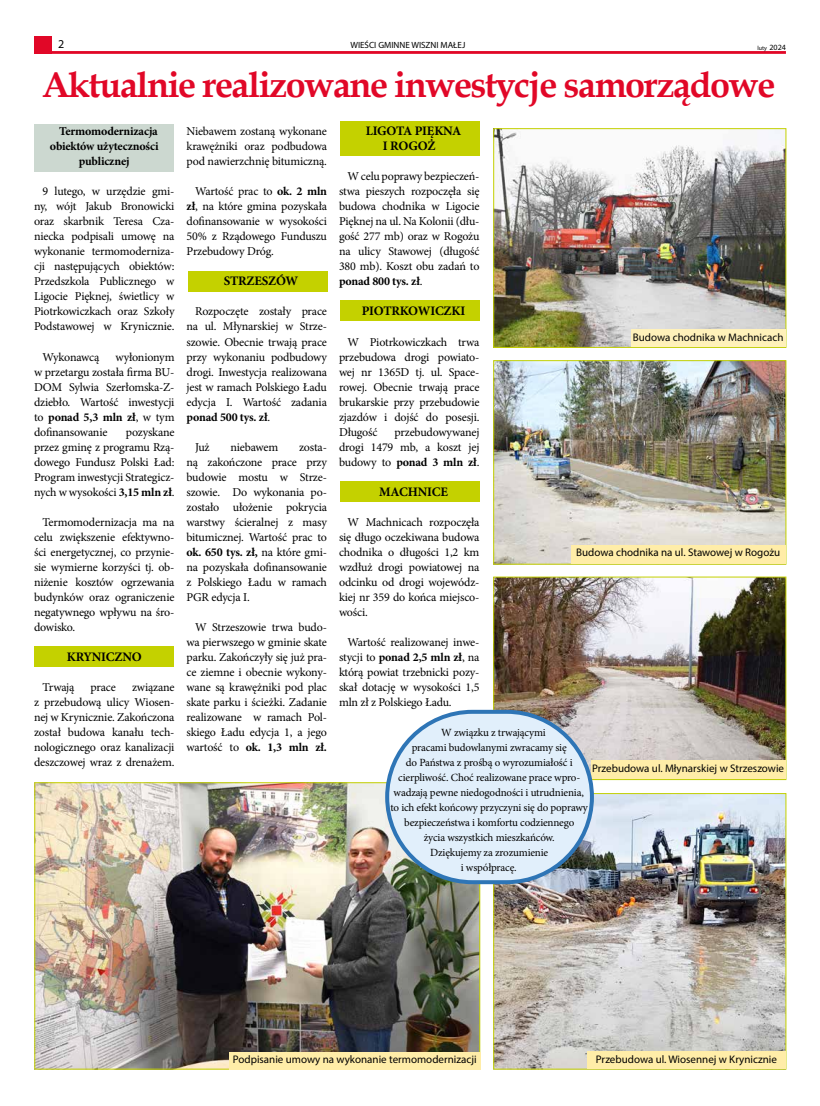
<style>
.page{position:relative;width:820px;height:1106px;background:#fff}
.page>*{position:absolute;margin:0;border:0;box-sizing:border-box;transform-origin:0 0}
.t1{font:700 36px "Book Antiqua";letter-spacing:-.04em;color:#e10727}
.t2{font:700 13px/15px "Minion Pro";letter-spacing:-.015em;color:#000}
.t3{font:12px/15px "Minion Pro";letter-spacing:-.015em;color:#000;text-align:justify}
.t4{font:700 12px "Minion Pro";letter-spacing:-.015em;color:#000}
.t5{font:12px "Myriad Pro";color:#000}
.t6{font:11px "Minion Pro";letter-spacing:-.015em;color:#000}
.t7{font:11px "Myriad Pro";color:#000}
.t8{font:9px "Myriad Pro";color:#000}
.t9{font:6px "Myriad Pro";color:#000}
.s1{font-size:8px}
.s2{font-weight:700}
</style>
<div class="page">
<hr style="left:34px;top:51px;width:751px;height:3px;background:#e10727">
<div style="left:34px;top:37px;width:17px;height:17px;background:#e10727"></div>
<div style="left:340px;top:122px;width:139px;height:34px;background:#c4d100"></div>
<div style="left:34px;top:124px;width:139px;height:47px;background:#ccd8d0"></div>
<div style="left:34px;top:646px;width:139px;height:20px;background:#c4d100"></div>
<div style="left:188px;top:271px;width:139px;height:21px;background:#c4d100"></div>
<div style="left:340px;top:481px;width:139px;height:20px;background:#c4d100"></div>
<div style="left:340px;top:300px;width:139px;height:21px;background:#c4d100"></div>
<img style="left:36px;top:784px;width:442px;height:283px">
<img style="left:495px;top:795px;width:289px;height:272px">
<img style="left:495px;top:130px;width:289px;height:216px">
<div style="left:493px;top:128px;width:293px;height:220px;border:1px solid #c4d100"></div>
<img style="left:495px;top:362px;width:289px;height:200px">
<div style="left:493px;top:360px;width:293px;height:204px;border:1px solid #c4d100"></div>
<img style="left:495px;top:578px;width:289px;height:195px">
<div style="left:493px;top:576px;width:293px;height:204px;border:1px solid #c4d100"></div>
<div style="left:590px;top:760px;width:195px;height:19px;background:#ffeda8"></div>
<div style="left:387px;top:712px;width:204px;height:170px;background:#e1effb;border-radius:85px"></div>
<div style="left:385px;top:710px;width:208px;height:174px;border:4px solid #2e75b6;border-radius:85px"></div>
<div style="left:229px;top:1052px;width:251px;height:17px;background:#ffeda8"></div>
<div style="left:586px;top:1051px;width:199px;height:18px;background:#ffeda8"></div>
<div style="left:570px;top:545px;width:215px;height:18px;background:#ffeda8"></div>
<div style="left:630px;top:329px;width:155px;height:18px;background:#fff1ba"></div>
<p class="t5" style="left:58px;top:37px;width:8px">2</p>
<p class="t8" style="left:350px;top:40px;width:116px">WIEŚCI GMINNE WISZNI MAŁEJ</p>
<p class="t9" style="left:757px;top:44px;width:30px">luty <span class="s1">2024</span></p>
<h1 class="t1" style="left:42px;top:60px;width:734px">Aktualnie realizowane inwestycje samorządowe</h1>
<p class="t4" style="left:59px;top:123px;width:100px">Termomodernizacja</p>
<p class="t4" style="left:50px;top:138px;width:110px">obiektów użyteczności</p>
<p class="t4" style="left:79px;top:153px;width:52px">publicznej</p>
<p class="t3" style="left:34px;top:184px;width:142px;text-indent:9px">9 lutego, w urzędzie gmi&shy;ny, wójt Jakub Bronowicki oraz skarbnik Teresa Cza&shy;niecka podpisali umowę na wykonanie termomoderniza&shy;cji następujących obiektów:<br>Przedszkola Publicznego w Ligocie Pięknej, świetlicy w Piotrkowiczkach oraz Szkoły Podstawowej w Krynicznie.</p>
<p class="t3" style="left:43px;top:349px;width:58px">Wykonawcą</p>
<p class="t2" style="left:383px;top:124px;width:80px;text-indent:-17px">LIGOTA PIĘKNA<br>I ROGOŻ</p>
<p class="t3" style="left:339px;top:169px;width:142px;text-indent:9px">W celu poprawy bezpieczeń&shy;stwa pieszych rozpoczęła się budowa chodnika w Ligocie Pięknej na ul. Na Kolonii (dłu&shy;gość 277 mb) oraz w Rogożu na ulicy Stawowej (długość 380 mb). Koszt obu zadań to <span class="s2">ponad 800 tys. zł</span>.</p>
<p class="t2" style="left:361px;top:304px;width:105px">PIOTRKOWICZKI</p>
<p class="t3" style="left:339px;top:334px;width:142px;text-indent:9px">W Piotrkowiczkach trwa przebudowa drogi powiato&shy;wej nr 1365D tj. ul. Space&shy;rowej. Obecnie trwają prace brukarskie przy przebudowie zjazdów i dojść do posesji.<br>Długość</p>
<p class="t3" style="left:186px;top:124px;width:142px">Niebawem zostaną wykonane krawężniki oraz podbudowa pod nawierzchnię bitumiczną.</p>
<p class="t3" style="left:186px;top:184px;width:142px;text-indent:9px">Wartość prac to <span class="s2">ok. 2 mln zł</span>, na które gmina pozyskała dofinansowanie w wysokości 50% z Rządowego Funduszu Przebudowy Dróg.</p>
<p class="t2" style="left:224px;top:274px;width:76px">STRZESZÓW</p>
<p class="t3" style="left:186px;top:304px;width:142px;text-indent:9px">Rozpoczęte zostały prace na ul. Młynarskiej w Strze&shy;szowie. Obecnie trwają prace przy wykonaniu podbudowy drogi. Inwestycja realizowana jest w ramach Polskiego Ładu edycja I. Wartość zadania <span class="s2">ponad 500 tys. zł</span>.</p>
<p class="t3" style="left:195px;top:439px;width:16px">Już</p>
<p class="t3" style="left:230px;top:439px;width:49px">niebawem</p>
<p class="t7" style="left:632px;top:330px;width:152px">Budowa chodnika w Machnicach</p>
<p class="t3" style="left:34px;top:349px;width:142px;text-indent:81px">wyłonionym w przetargu została firma BU-DOM Sylwia Szerłomska-Z&shy;dziebło. Wartość inwestycji to <span class="s2">ponad 5,3 mln zł</span>, w tym dofinansowanie</p>
<p class="t3" style="left:34px;top:424px;width:142px;text-indent:92px">pozyskane przez gminę z programu Rzą&shy;dowego Fundusz Polski Ład:<br>Program inwestycji Strategicz&shy;nych w wysokości <span class="s2">3,15 mln zł</span>.</p>
<p class="t3" style="left:34px;top:514px;width:142px;text-indent:9px">Termomodernizacja ma na celu zwiększenie efektywno&shy;ści energetycznej, co przynie&shy;sie wymierne korzyści tj. ob&shy;niżenie kosztów ogrzewania budynków oraz ograniczenie negatywnego wpływu na śro&shy;dowisko.</p>
<p class="t2" style="left:67px;top:649px;width:76px">KRYNICZNO</p>
<p class="t3" style="left:43px;top:679px;width:33px">Trwają</p>
<p class="t3" style="left:91px;top:679px;width:27px">prace</p>
<p class="t3" style="left:339px;top:424px;width:142px;text-indent:55px">przebudowywanej drogi 1479 mb, a koszt jej budowy to <span class="s2">ponad 3 mln zł</span>.</p>
<p class="t2" style="left:379px;top:484px;width:70px">MACHNICE</p>
<p class="t3" style="left:339px;top:514px;width:142px;text-indent:9px">W Machnicach rozpoczęła się długo oczekiwana budowa chodnika o długości 1,2 km wzdłuż drogi powiatowej na odcinku od drogi wojewódz&shy;kiej nr 359 do końca miejsco&shy;wości.</p>
<p class="t3" style="left:339px;top:634px;width:142px;text-indent:9px">Wartość realizowanej inwe&shy;stycji to <span class="s2">ponad 2,5 mln zł</span>, na którą powiat trzebnicki pozy&shy;skał dotację w wysokości 1,5 mln zł z Polskiego Ładu.</p>
<p class="t3" style="left:186px;top:439px;width:142px;text-indent:112px">zosta&shy;ną zakończone prace przy budowie mostu w Strze&shy;szowie. Do wykonania po&shy;zostało ułożenie pokrycia warstwy ścieralnej z masy bitumicznej. Wartość prac to <span class="s2">ok. 650 tys. zł,</span> na które gmi&shy;na pozyskała dofinansowanie z Polskiego Ładu w ramach PGR edycja I.</p>
<p class="t3" style="left:186px;top:619px;width:142px;text-indent:9px">W Strzeszowie trwa budo&shy;wa pierwszego w gminie skate parku. Zakończyły się już pra&shy;ce ziemne i obecnie wykony&shy;wane są krawężniki pod plac skate parku i ścieżki. Zadanie realizowane w ramach Pol&shy;skiego Ładu edycja 1, a jego wartość to <span class="s2">ok. 1,3 mln zł.</span></p>
<p class="t7" style="left:576px;top:546px;width:205px">Budowa chodnika na ul. Stawowej w Rogożu</p>
<p class="t3" style="left:34px;top:679px;width:142px;text-indent:98px">związane z przebudową ulicy Wiosen&shy;nej w Krynicznie. Zakończona został budowa kanału tech&shy;nologicznego oraz kanalizacji deszczowej wraz z drenażem.</p>
<p class="t6" style="left:441px;top:724px;width:106px">W związku z trwającymi</p>
<p class="t6" style="left:411px;top:739px;width:156px">pracami budowlanymi zwracamy się</p>
<p class="t6" style="left:406px;top:754px;width:168px">do Państwa z prośbą o wyrozumiałość i</p>
<p class="t6" style="left:398px;top:769px;width:183px">cierpliwość. Choć realizowane prace wpro-</p>
<p class="t6" style="left:393px;top:784px;width:192px">wadzają pewne niedogodności i utrudnienia,</p>
<p class="t6" style="left:390px;top:799px;width:199px">to ich efekt końcowy przyczyni się do poprawy</p>
<p class="t6" style="left:404px;top:814px;width:171px">bezpieczeństwa i komfortu codziennego</p>
<p class="t6" style="left:423px;top:830px;width:132px">życia wszystkich mieszkańców.</p>
<p class="t6" style="left:430px;top:845px;width:119px">Dziękujemy za zrozumienie</p>
<p class="t6" style="left:460px;top:860px;width:57px">i współpracę.</p>
<p class="t7" style="left:592px;top:761px;width:193px">Przebudowa ul. Młynarskiej w Strzeszowie</p>
<p class="t7" style="left:233px;top:1052px;width:245px">Podpisanie umowy na wykonanie termomodernizacji</p>
<p class="t7" style="left:595px;top:1052px;width:182px">Przebudowa ul. Wiosennej w Krynicznie</p>
</div>
